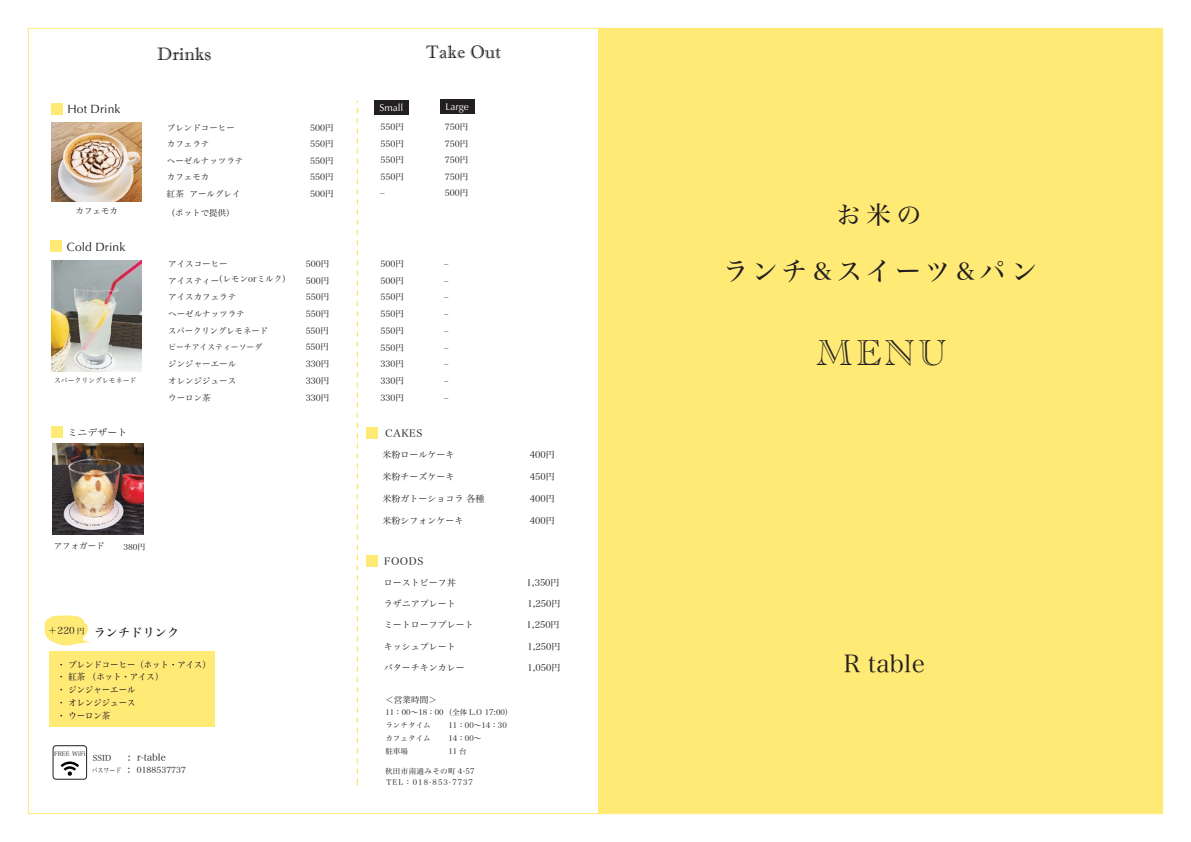
<style>
.page{position:relative;width:1191px;height:842px;background:#fff}
.page>*{position:absolute;margin:0;border:0;box-sizing:border-box;transform-origin:0 0}
.t1{font:37.1px "Academy Engraved Let Plain";color:#231f20}
.t2{font:26.5px "Hira Min Std W4";letter-spacing:.1em;color:#231f20}
.t3{font:25px "Hira Min Std W4";color:#231f20}
.t4{font:24.3px "Hira Min Std W3";letter-spacing:.01em;color:#231f20}
.t5{font:18px "Imprint MT Shadow";letter-spacing:.01em;color:#231f20}
.t6{font:12px "Optima";letter-spacing:.01em;color:#231f20}
.t7{font:12px "Hira Min Std W5";letter-spacing:.02em;color:#231f20}
.t8{font:10px "Hira Min Std W3";letter-spacing:.05em;color:#231f20;scale:1.05 1}
.t9{font:10px "Optima";color:#fff}
.t10{font:9.7px "Hira Min Std W3";color:#231f20}
.t11{font:9.5px "Hira Min Std W3";color:#231f20;scale:1.05 1}
.t12{font:9px "Hira Min Std W3";color:#231f20}
.t13{font:8.8px/12.8px "Hira Min Std W4";color:#231f20;scale:.95 1}
.t14{font:8.5px/16.7px "Hira Min Std W3";color:#231f20}
.t15{font:8.2px "Hira Min Std W3";letter-spacing:.01em;color:#231f20}
.t16{font:8px "Hira Min Std W3";color:#231f20}
.t17{font:7.5px/13.1px "Hira Min Std W3";color:#231f20}
.t18{font:7.5px/10.7px "Hira Min Std W3";letter-spacing:.09em;color:#231f20}
.t19{font:7px "Hira Min Std W3";color:#231f20}
.t20{font:6px "Hira Min Std W3";letter-spacing:.025em;color:#231f20}
.s1{font-size:7.2px}
.s2{font-size:9.7px}
.s3{font-size:23.5px}
</style>
<div class="page">
<svg style="left:357px;top:100px;width:1px;height:685px"></svg>
<img style="left:51px;top:123px;width:91px;height:79px">
<img style="left:52px;top:260px;width:90px;height:112px">
<div style="left:598px;top:28px;width:564px;height:786px;background:#ffea76"></div>
<div style="left:374px;top:100px;width:34px;height:14px;background:#231f20"></div>
<div style="left:53px;top:746px;width:34px;height:33px;border:1px solid #231f20;border-radius:3px"></div>
<svg style="left:61px;top:761px;width:18px;height:15px"></svg>
<div style="left:51px;top:103px;width:11px;height:11px;background:#ffea76"></div>
<div style="left:50px;top:241px;width:12px;height:11px;background:#ffea76"></div>
<img style="left:53px;top:444px;width:90px;height:91px">
<div style="left:51px;top:427px;width:12px;height:11px;background:#ffea76"></div>
<div style="left:367px;top:427px;width:11px;height:12px;background:#ffea76"></div>
<div style="left:366px;top:555px;width:11px;height:12px;background:#ffea76"></div>
<div style="left:440px;top:100px;width:34px;height:14px;background:#231f20"></div>
<div style="left:49px;top:651px;width:166px;height:75px;background:#ffea76"></div>
<svg style="left:44px;top:615px;width:47px;height:31px"></svg>
<h3 class="t5" style="left:157px;top:43px;width:56px">Drinks</h3>
<h3 class="t5" style="left:426px;top:41px;width:77px">Take Out</h3>
<h3 class="t6" style="left:67px;top:102px;width:54px">Hot Drink</h3>
<p class="t14" style="left:76px;top:203px;width:44px">カフェモカ</p>
<h3 class="t6" style="left:67px;top:240px;width:60px">Cold Drink</h3>
<p class="t19" style="left:54px;top:375px;width:84px">スパークリングレモネード</p>
<p class="t11" style="left:67px;top:426px;width:59px">ミニデザート</p>
<p class="t14" style="left:167px;top:119px;width:69px">ブレンドコーヒー</p>
<p class="t14" style="left:310px;top:119px;width:25px">500円</p>
<p class="t14" style="left:167px;top:135px;width:44px">カフェラテ</p>
<p class="t14" style="left:310px;top:135px;width:25px">550円</p>
<p class="t14" style="left:167px;top:152px;width:78px">ヘーゼルナッツラテ</p>
<p class="t14" style="left:310px;top:152px;width:25px">550円</p>
<p class="t14" style="left:167px;top:168px;width:44px">カフェモカ</p>
<p class="t14" style="left:310px;top:168px;width:25px">550円</p>
<p class="t14" style="left:167px;top:185px;width:75px">紅茶 アールグレイ</p>
<p class="t14" style="left:310px;top:185px;width:25px">500円</p>
<p class="t14" style="left:167px;top:204px;width:69px">（ポットで提供）</p>
<p class="t14" style="left:168px;top:255px;width:61px">アイスコーヒー</p>
<p class="t14" style="left:306px;top:255px;width:25px">500円</p>
<p class="t14" style="left:168px;top:272px;width:52px">アイスティー</p>
<p class="t14" style="left:306px;top:272px;width:33px">500円　</p>
<p class="t14" style="left:168px;top:289px;width:69px">アイスカフェラテ</p>
<p class="t14" style="left:306px;top:289px;width:25px">550円</p>
<p class="t14" style="left:168px;top:305px;width:78px">ヘーゼルナッツラテ</p>
<p class="t14" style="left:306px;top:305px;width:25px">550円</p>
<p class="t14" style="left:168px;top:322px;width:101px">スパークリングレモネード</p>
<p class="t14" style="left:306px;top:322px;width:25px">550円</p>
<p class="t16" style="left:168px;top:341px;width:96px">ピーチアイスティーソーダ</p>
<p class="t14" style="left:306px;top:339px;width:25px">550円</p>
<p class="t14" style="left:168px;top:355px;width:69px">ジンジャーエール</p>
<p class="t14" style="left:306px;top:355px;width:25px">330円</p>
<p class="t14" style="left:168px;top:372px;width:69px">オレンジジュース</p>
<p class="t14" style="left:306px;top:372px;width:25px">330円</p>
<p class="t14" style="left:168px;top:389px;width:44px">ウーロン茶</p>
<p class="t14" style="left:306px;top:389px;width:25px">330円</p>
<p class="t14" style="left:214px;top:270px;width:78px">（レモンorミルク）</p>
<p class="t14" style="left:54px;top:537px;width:52px">アフォガード</p>
<p class="t16" style="left:123px;top:541px;width:24px">380円</p>
<p class="t9" style="left:379px;top:102px;width:25px">Small</p>
<p class="t9" style="left:445px;top:101px;width:25px">Large</p>
<p class="t14" style="left:380px;top:118px;width:25px">550円</p>
<p class="t14" style="left:445px;top:118px;width:25px">750円</p>
<p class="t14" style="left:380px;top:135px;width:25px">550円</p>
<p class="t14" style="left:445px;top:135px;width:25px">750円</p>
<p class="t14" style="left:380px;top:151px;width:25px">550円</p>
<p class="t14" style="left:445px;top:151px;width:25px">750円</p>
<p class="t14" style="left:380px;top:168px;width:25px">550円</p>
<p class="t14" style="left:445px;top:168px;width:25px">750円</p>
<p class="t14" style="left:380px;top:184px;width:6px">‒</p>
<p class="t14" style="left:445px;top:184px;width:25px">500円</p>
<p class="t14" style="left:380px;top:255px;width:25px">500円</p>
<p class="t14" style="left:444px;top:255px;width:6px">‒</p>
<p class="t14" style="left:380px;top:272px;width:25px">500円</p>
<p class="t14" style="left:444px;top:272px;width:6px">‒</p>
<p class="t14" style="left:380px;top:289px;width:25px">550円</p>
<p class="t14" style="left:444px;top:289px;width:6px">‒</p>
<p class="t14" style="left:380px;top:305px;width:25px">550円</p>
<p class="t14" style="left:444px;top:305px;width:6px">‒</p>
<p class="t14" style="left:380px;top:322px;width:25px">550円</p>
<p class="t14" style="left:444px;top:322px;width:6px">‒</p>
<p class="t14" style="left:380px;top:339px;width:25px">550円<br>330円</p>
<p class="t14" style="left:444px;top:355px;width:6px">‒</p>
<p class="t14" style="left:380px;top:372px;width:25px">330円</p>
<p class="t14" style="left:444px;top:372px;width:6px">‒</p>
<p class="t14" style="left:380px;top:389px;width:25px">330円</p>
<p class="t14" style="left:444px;top:389px;width:6px">‒</p>
<p class="t8" style="left:385px;top:426px;width:37px">CAKES</p>
<p class="t12" style="left:382px;top:448px;width:73px">米粉ロールケーキ</p>
<p class="t12" style="left:530px;top:448px;width:26px">400円</p>
<p class="t12" style="left:382px;top:470px;width:73px">米粉チーズケーキ</p>
<p class="t12" style="left:530px;top:470px;width:26px">450円</p>
<p class="t12" style="left:382px;top:492px;width:103px">米粉ガトーショコラ 各種</p>
<p class="t12" style="left:530px;top:492px;width:26px">400円</p>
<p class="t12" style="left:382px;top:514px;width:82px">米粉シフォンケーキ</p>
<p class="t12" style="left:530px;top:514px;width:26px">400円</p>
<h3 class="t7" style="left:48px;top:624px;width:133px"><sup>＋</sup><sup>220</sup> <sup>円</sup> ランチドリンク</h3>
<p class="t13" style="left:57px;top:658px;width:163px">・ ブレンドコーヒー（ホット・アイス）・ 紅茶 （ホット・アイス）<br>・ ジンジャーエール<br>・ オレンジジュース<br>・ ウーロン茶</p>
<p class="t20" style="left:54px;top:749px;width:33px">FREE WiFi</p>
<p class="t16" style="left:93px;top:753px;width:20px">SSID</p>
<p class="t10" style="left:128px;top:750px;width:39px">: r-table</p>
<p class="t15" style="left:92px;top:764px;width:96px"><span class="s1">パスワード</span> <span class="s2">:</span> 0188537737</p>
<p class="t8" style="left:384px;top:554px;width:39px">FOODS</p>
<p class="t12" style="left:384px;top:576px;width:73px">ローストビーフ丼</p>
<p class="t12" style="left:526px;top:576px;width:34px">1,350円</p>
<p class="t12" style="left:384px;top:597px;width:73px">ラザニアプレート</p>
<p class="t12" style="left:527px;top:597px;width:34px">1,250円</p>
<p class="t12" style="left:384px;top:619px;width:177px">ミートローフプレート 　　　　　1,250円</p>
<p class="t12" style="left:384px;top:640px;width:73px">キッシュプレート</p>
<p class="t12" style="left:527px;top:640px;width:34px">1,250円</p>
<p class="t12" style="left:384px;top:661px;width:82px">バターチキンカレー</p>
<p class="t12" style="left:500px;top:661px;width:61px">　　　1,050円</p>
<p class="t14" style="left:385px;top:691px;width:53px">＜営業時間＞</p>
<p class="t17" style="left:385px;top:705px;width:129px">11：00～18：00（全体 L.O 17:00）ランチタイム</p>
<p class="t17" style="left:448px;top:718px;width:60px">11：00～14：30</p>
<p class="t17" style="left:385px;top:731px;width:47px">カフェタイム</p>
<p class="t17" style="left:448px;top:731px;width:34px">14：00～</p>
<p class="t17" style="left:385px;top:744px;width:24px">駐車場</p>
<p class="t17" style="left:448px;top:744px;width:20px">11 台</p>
<p class="t18" style="left:385px;top:766px;width:91px">秋田市南通みその町 4-57<br>TEL：018-853-7737</p>
<h3 class="t3" style="left:836px;top:196px;width:86px">お米の</h3>
<h2 class="t2" style="left:722px;top:252px;width:317px">ランチ<span class="s3">＆</span>スイーツ<span class="s3">＆</span>パン</h2>
<h1 class="t1" style="left:816px;top:326px;width:132px">MENU</h1>
<h3 class="t4" style="left:843px;top:646px;width:83px">R table</h3>
</div>
